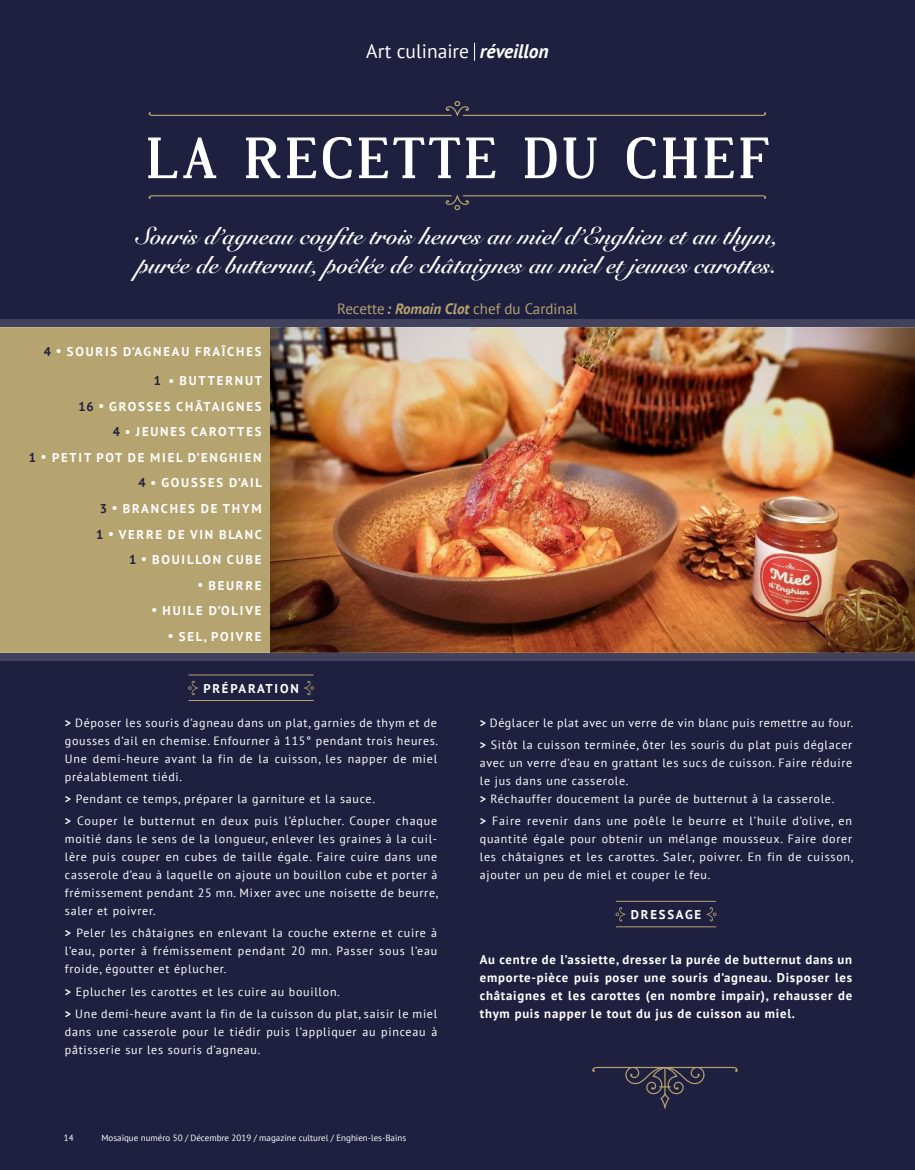
<style>
.page{position:relative;width:915px;height:1170px;background:#fff}
.page>*{position:absolute;margin:0;border:0;box-sizing:border-box;transform-origin:0 0}
.t1{font:700 57px "Dustismo Roman";letter-spacing:.075em;color:#fff}
.t2{font:700 24.3px/29.1px "Snell Roundhand";color:#fff}
.t3{font:19.5px "PT Sans";color:#fff}
.t4{font:15px "PT Sans";color:#b5a370}
.t5{font:700 12.75px/25.5px "PT Sans";letter-spacing:.14em;color:#fff;text-align:justify}
.t6{font:12px/18px "PT Sans";letter-spacing:.06em;color:#fff}
.t7{font:9px "PT Sans";color:#fff}
.s1{font-weight:700;font-style:italic}
.s2{color:#1f2040}
.s3{font-weight:700}
</style>
<div class="page">
<div style="left:0;top:0;width:914px;height:1169px;background:#1f2040"></div>
<div style="left:0;top:327px;width:270px;height:325px;background:#b5a370"></div>
<img style="left:270px;top:327px;width:644px;height:325px">
<svg style="left:474px;top:43px;width:1px;height:18px"></svg>
<hr style="left:615px;top:926px;width:100px;height:1px;background:#b5a370">
<hr style="left:615px;top:900px;width:100px;height:1px;background:#b5a370">
<svg style="left:615px;top:907px;width:10px;height:14px"></svg>
<svg style="left:706px;top:907px;width:10px;height:14px"></svg>
<svg style="left:148px;top:195px;width:617px;height:15px"></svg>
<svg style="left:148px;top:101px;width:617px;height:15px"></svg>
<svg style="left:592px;top:1066px;width:145px;height:42px"></svg>
<div style="left:0;top:319px;width:914px;height:8px;background:#42425d"></div>
<div style="left:0;top:652px;width:914px;height:8px;background:#42425d"></div>
<hr style="left:188px;top:700px;width:125px;height:1px;background:#b5a370">
<hr style="left:188px;top:674px;width:125px;height:1px;background:#b5a370">
<svg style="left:188px;top:680px;width:10px;height:15px"></svg>
<svg style="left:304px;top:680px;width:10px;height:15px"></svg>
<h3 class="t3" style="left:366px;top:38px;width:184px">Art culinaire <span class="s1">réveillon</span></h3>
<h1 class="t1" style="left:146px;top:118px;width:623px">LA RECETTE DU CHEF</h1>
<h2 class="t2" style="left:137px;top:222px;width:642px">Souris d’agneau confite trois heures au miel d’Enghien et au thym, purée de butternut, poêlée de châtaignes au miel et jeunes carottes.</h2>
<p class="t4" style="left:337px;top:299px;width:242px">Recette<span class="s1">: Romain Clot</span> chef du Cardinal</p>
<p class="t5" style="left:44px;top:339px;width:219px"><span class="s2">4</span> • SOURIS D’AGNEAU FRAÎCHES</p>
<p class="t5" style="left:29px;top:368px;width:235px;text-align:right"><span class="s2">1</span> • BUTTERNUT<br><span class="s2">16</span> • GROSSES CHÂTAIGNES<br><span class="s2">4</span> • JEUNES CAROTTES<br><span class="s2">1</span> • PETIT POT DE MIEL D’ENGHIEN<br><span class="s2">4</span> • GOUSSES D’AIL<br><span class="s2">3</span> • BRANCHES DE THYM<br><span class="s2">1</span> • VERRE DE VIN BLANC<br><span class="s2">1</span> • BOUILLON CUBE</p>
<p class="t5" style="left:197px;top:572px;width:66px">• BEURRE</p>
<p class="t5" style="left:151px;top:597px;width:111px">• HUILE D’OLIVE</p>
<p class="t5" style="left:168px;top:623px;width:95px">• SEL, POIVRE</p>
<p class="t5" style="left:203px;top:675px;width:97px">PRÉPARATION</p>
<p class="t6" style="left:65px;top:713px;width:374px;text-align:justify"><span class="s3">&gt;</span> Déposer les souris d’agneau dans un plat, garnies de thym et de gousses d’ail en chemise. Enfourner à 115° pendant trois heures.<br>Une demi-heure avant la fin de la cuisson, les napper de miel préalablement tiédi.</p>
<p class="t6" style="left:65px;top:787px;width:374px;line-height:22.2px"><span class="s3">&gt;</span> Pendant ce temps, préparer la garniture et la sauce.<br><span class="s3">&gt;</span> Couper le butternut en deux puis l’éplucher. Couper chaque</p>
<p class="t6" style="left:65px;top:829px;width:374px;text-align:justify">moitié dans le sens de la longueur, enlever les graines à la cuil&shy;lère puis couper en cubes de taille égale. Faire cuire dans une casserole d’eau à laquelle on ajoute un bouillon cube et porter à frémissement pendant 25 mn. Mixer avec une noisette de beurre, saler et poivrer.</p>
<p class="t6" style="left:65px;top:923px;width:374px;text-align:justify"><span class="s3">&gt;</span> Peler les châtaignes en enlevant la couche externe et cuire à l’eau, porter à frémissement pendant 20 mn. Passer sous l’eau froide, égoutter et éplucher.</p>
<p class="t6" style="left:65px;top:980px;width:374px;line-height:22.2px"><span class="s3">&gt;</span> Eplucher les carottes et les cuire au bouillon.<br><span class="s3">&gt;</span> Une demi-heure avant la fin de la cuisson du plat, saisir le miel</p>
<p class="t6" style="left:65px;top:1022px;width:374px">dans une casserole pour le tiédir puis l’appliquer au pinceau à pâtisserie sur les souris d’agneau.</p>
<p class="t7" style="left:64px;top:1132px;width:11px">14</p>
<p class="t7" style="left:101px;top:1132px;width:306px">Mosaïque numéro 50 / Décembre 2019 / magazine culturel / Enghien-les-Bains</p>
<p class="t6" style="left:479px;top:711px;width:375px;line-height:22.2px"><span class="s3">&gt;</span> Déglacer le plat avec un verre de vin blanc puis remettre au four. <span class="s3">&gt;</span> Sitôt la cuisson terminée, ôter les souris du plat puis déglacer</p>
<p class="t6" style="left:479px;top:753px;width:374px">avec un verre d’eau en grattant les sucs de cuisson. Faire réduire le jus dans une casserole.<br><span class="s3">&gt;</span> Réchauffer doucement la purée de butternut à la casserole.</p>
<p class="t6" style="left:479px;top:811px;width:375px;text-align:justify"><span class="s3">&gt;</span> Faire revenir dans une poêle le beurre et l’huile d’olive, en quantité égale pour obtenir un mélange mousseux. Faire dorer les châtaignes et les carottes. Saler, poivrer. En fin de cuisson, ajouter un peu de miel et couper le feu.</p>
<p class="t5" style="left:630px;top:901px;width:72px">DRESSAGE</p>
<p class="t5" style="left:479px;top:950px;width:374px;line-height:18px">Au centre de l’assiette, dresser la purée de butternut dans un emporte-pièce puis poser une souris d’agneau. Disposer les châtaignes et les carottes (en nombre impair), rehausser de thym puis napper le tout du jus de cuisson au miel.</p>
</div>
